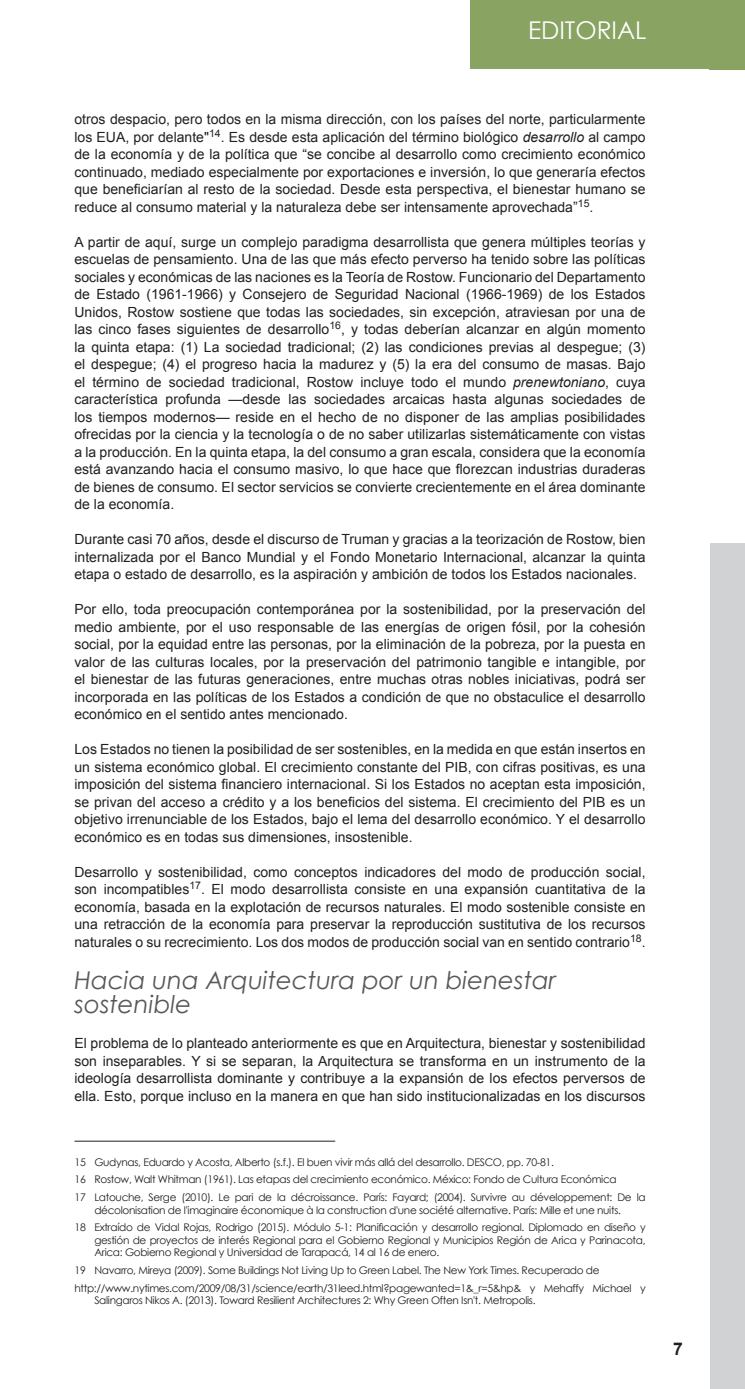
<style>
.page{position:relative;width:745px;height:1389px;background:#fff}
.page>*{position:absolute;margin:0;border:0;box-sizing:border-box;transform-origin:0 0}
.subtitulo_2{font:italic 24.5px/24.5px "Century Gothic";color:#57585a}
.t1{font:24.5px "Century Gothic";color:#fff}
.t2{font:700 17.5px "Arial";color:#231f20}
.contenidos{font:14px/17.5px "Arial";color:#231f20;text-align:justify}
.nota_pie_de_pagina{font:10.5px/12.6px "Century Gothic";letter-spacing:-.03em;color:#231f20;text-align:center}
.s1{font-style:italic}
</style>
<div class="page">
<div style="left:709px;top:543px;width:35px;height:846px;background:#d1d2d4"></div>
<div style="left:470px;top:0;width:274px;height:69px;background:#89a363"></div>
<hr style="left:74px;top:1141px;width:261px;height:1px;background:#231f20">
<p class="t1" style="left:527px;top:15px;width:120px">EDITORIAL</p>
<p class="contenidos" style="left:74px;top:111px;width:572px">otros despacio, pero todos en la misma dirección, con los países del norte, particularmente los EUA, por delante"<sup>14</sup>. Es desde esta aplicación del término biológico <span class="s1">desarrollo</span> al campo de la economía y de la política que “se concibe al desarrollo como crecimiento económico continuado, mediado especialmente por exportaciones e inversión, lo que generaría efectos que beneficiarían al resto de la sociedad. Desde esta perspectiva, el bienestar humano se reduce al consumo material y la naturaleza debe ser intensamente aprovechada”<sup>15</sup>.</p>
<p class="contenidos" style="left:74px;top:233px;width:572px">A partir de aquí, surge un complejo paradigma desarrollista que genera múltiples teorías y escuelas de pensamiento. Una de las que más efecto perverso ha tenido sobre las políticas sociales y económicas de las naciones es la Teoría de Rostow. Funcionario del Departamento de Estado (1961-1966) y Consejero de Seguridad Nacional (1966-1969) de los Estados Unidos, Rostow sostiene que todas las sociedades, sin excepción, atraviesan por una de las cinco fases siguientes de desarrollo<sup>16</sup>, y todas deberían alcanzar en algún momento la quinta etapa: (1) La sociedad tradicional; (2) las condiciones previas al despegue; (3) el despegue; (4) el progreso hacia la madurez y (5) la era del consumo de masas. Bajo el término de sociedad tradicional, Rostow incluye todo el mundo <span class="s1">prenewtoniano</span>, cuya característica profunda —desde las sociedades arcaicas hasta algunas sociedades de los tiempos modernos— reside en el hecho de no disponer de las amplias posibilidades ofrecidas por la ciencia y la tecnología o de no saber utilizarlas sistemáticamente con vistas a la producción. En la quinta etapa, la del consumo a gran escala, considera que la economía está avanzando hacia el consumo masivo, lo que hace que florezcan industrias duraderas de bienes de consumo. El sector servicios se convierte crecientemente en el área dominante de la economía.</p>
<p class="contenidos" style="left:74px;top:531px;width:572px">Durante casi 70 años, desde el discurso de Truman y gracias a la teorización de Rostow, bien internalizada por el Banco Mundial y el Fondo Monetario Internacional, alcanzar la quinta etapa o estado de desarrollo, es la aspiración y ambición de todos los Estados nacionales.</p>
<p class="contenidos" style="left:74px;top:601px;width:572px">Por ello, toda preocupación contemporánea por la sostenibilidad, por la preservación del medio ambiente, por el uso responsable de las energías de origen fósil, por la cohesión social, por la equidad entre las personas, por la eliminación de la pobreza, por la puesta en valor de las culturas locales, por la preservación del patrimonio tangible e intangible, por el bienestar de las futuras generaciones, entre muchas otras nobles iniciativas, podrá ser incorporada en las políticas de los Estados a condición de que no obstaculice el desarrollo económico en el sentido antes mencionado.</p>
<p class="contenidos" style="left:74px;top:741px;width:572px">Los Estados no tienen la posibilidad de ser sostenibles, en la medida en que están insertos en un sistema económico global. El crecimiento constante del PIB, con cifras positivas, es una imposición del sistema financiero internacional. Si los Estados no aceptan esta imposición, se privan del acceso a crédito y a los beneficios del sistema. El crecimiento del PIB es un objetivo irrenunciable de los Estados, bajo el lema del desarrollo económico. Y el desarrollo económico es en todas sus dimensiones, insostenible.</p>
<p class="contenidos" style="left:74px;top:863px;width:572px">Desarrollo y sostenibilidad, como conceptos indicadores del modo de producción social, son incompatibles<sup>17</sup>. El modo desarrollista consiste en una expansión cuantitativa de la economía, basada en la explotación de recursos naturales. El modo sostenible consiste en una retracción de la economía para preservar la reproducción sustitutiva de los recursos naturales o su recrecimiento. Los dos modos de producción social van en sentido contrario<sup>18</sup>.</p>
<p class="subtitulo_2" style="left:74px;top:967px;width:483px">Hacia una Arquitectura por un bienestar sostenible</p>
<p class="contenidos" style="left:74px;top:1035px;width:572px">El problema de lo planteado anteriormente es que en Arquitectura, bienestar y sostenibilidad son inseparables. Y si se separan, la Arquitectura se transforma en un instrumento de la ideología desarrollista dominante y contribuye a la expansión de los efectos perversos de ella. Esto, porque incluso en la manera en que han sido institucionalizadas en los discursos</p>
<p class="nota_pie_de_pagina" style="left:74px;top:1156px;width:480px">15 Gudynas, Eduardo y Acosta, Alberto (s.f.). El buen vivir más allá del desarrollo. DESCO, pp. 70-81.</p>
<p class="nota_pie_de_pagina" style="left:74px;top:1173px;width:543px">16 Rostow, Walt Whitman (1961). Las etapas del crecimiento económico. México: Fondo de Cultura Económica</p>
<p class="nota_pie_de_pagina" style="left:74px;top:1191px;width:572px">17 Latouche, Serge (2010). Le pari de la décroissance. París: Fayard; (2004). Survivre au développement: De la décolonisation de l'imaginaire économique à la construction d'une société alternative. París: Mille et une nuits.</p>
<p class="nota_pie_de_pagina" style="left:94px;top:1221px;width:552px;text-align:justify;text-indent:-20px">18 Extraído de Vidal Rojas, Rodrigo (2015). Módulo 5-1: Planificación y desarrollo regional. Diplomado en diseño y gestión de proyectos de interés Regional para el Gobierno Regional y Municipios Región de Arica y Parinacota, Arica: Gobierno Regional y Universidad de Tarapacá, 14 al 16 de enero.</p>
<p class="nota_pie_de_pagina" style="left:74px;top:1264px;width:526px">19 Navarro, Mireya (2009). Some Buildings Not Living Up to Green Label. The New York Times. Recuperado de</p>
<p class="nota_pie_de_pagina" style="left:94px;top:1281px;width:552px;text-align:left;text-indent:-20px">http://www.nytimes.com/2009/08/31/science/earth/31leed.html?pagewanted=1&amp;_r=5&amp;hp&amp; y Mehaffy Michael y<br>Salingaros Nikos A. (2013). Toward Resilient Architectures 2: Why Green Often Isn't. Metropolis.</p>
<p class="t2" style="left:673px;top:1337px;width:11px">7</p>
</div>
